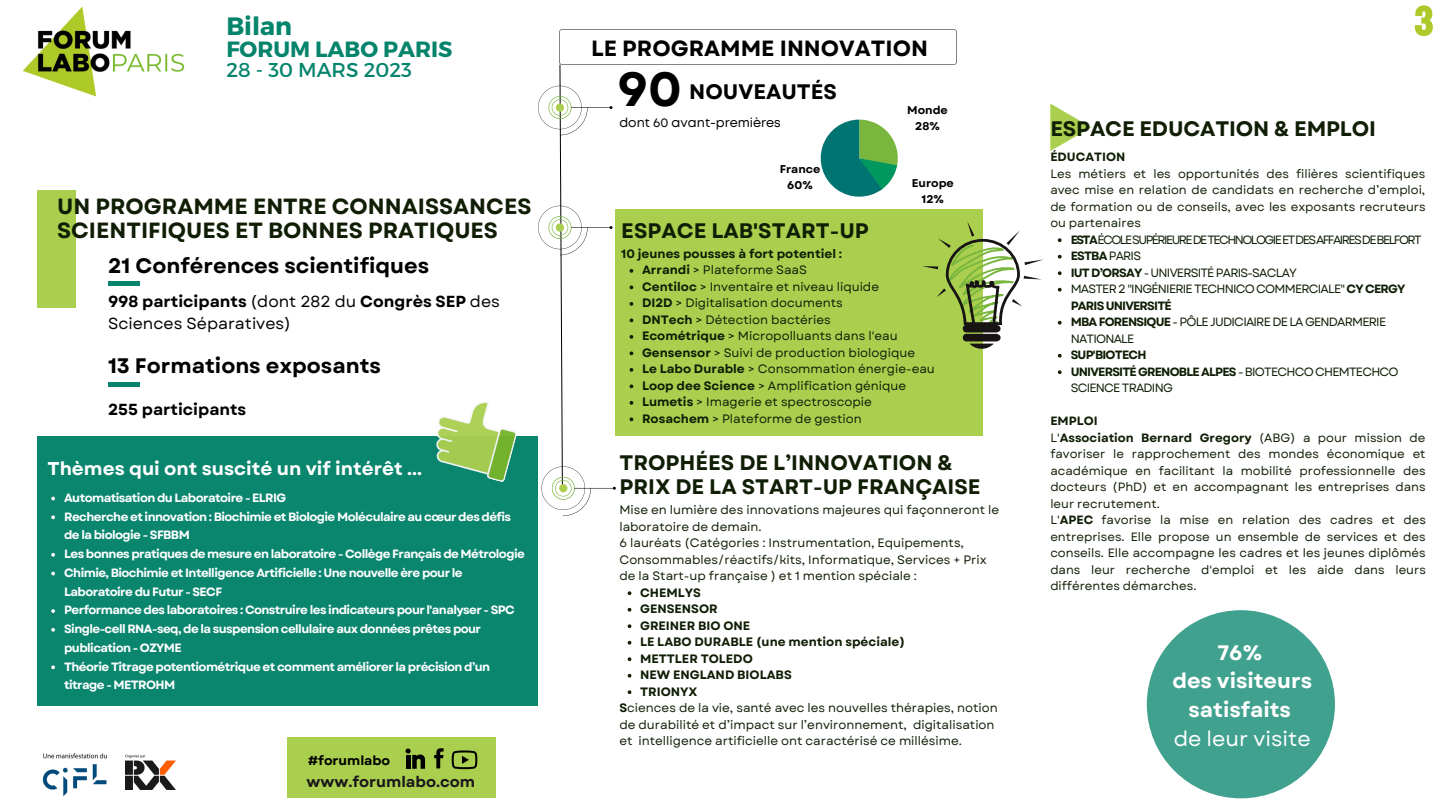
<style>
.page{position:relative;width:1440px;height:810px;background:#fff}
.page>*{position:absolute;margin:0;border:0;box-sizing:border-box;transform-origin:0 0}
.t1{font:700 48px "Garet";color:#000}
.t2{font:700 25.1px "Montserrat";color:#05846c}
.t3{font:700 22.1px "Montserrat";color:#05846c}
.t4{font:700 22px/24px "Garet";color:#0f1e05}
.t5{font:700 22px "Garet";color:#000}
.t6{font:700 21px/24px "Garet";color:#0f1e05}
.t7{font:700 21px "Garet";color:#000}
.t8{font:700 20.9px/28.8px "Garet";color:#fff;text-align:center}
.t9{font:20.9px "Garet";color:#fff}
.t10{font:20.1px "Montserrat";color:#05846c}
.t11{font:700 18.5px "Garet";color:#fff}
.t12{font:16px/21.8px "Garet";color:#000}
.t13{font:700 16px "Garet";color:#000}
.t14{font:700 15.1px "Garet";color:#1a171b}
.t15{font:700 13px "Garet";color:#000}
.t16{font:12.8px "Mont";color:#000}
.t17{font:12.2px/16.5px "Garet";color:#0f1e05}
.t18{font:700 12.2px "Garet";color:#0f1e05}
.t19{font:12px/16.5px "Garet";letter-spacing:-.065em;color:#0f1e05}
.t20{font:700 12px/18.8px "Garet";letter-spacing:-.05em;color:#fff}
.t21{font:12px "Garet";letter-spacing:-.13em;color:#0f1e05}
.t22{font:700 12px "Garet";color:#0f1e05}
.t23{font:700 12px "Garet";letter-spacing:-.065em;color:#0f1e05}
.t24{font:700 11.3px "Garet";color:#000}
.s1{font-weight:700}
.s2{font-weight:400}
</style>
<div class="page">
<div style="left:37px;top:190px;width:39px;height:118px;background:#aacf4f"></div>
<div style="left:37px;top:436px;width:501px;height:269px;background:#05846c"></div>
<svg style="left:51px;top:497px;width:4px;height:3px"></svg>
<svg style="left:51px;top:515px;width:4px;height:4px"></svg>
<svg style="left:51px;top:553px;width:4px;height:4px"></svg>
<svg style="left:51px;top:572px;width:4px;height:3px"></svg>
<svg style="left:51px;top:609px;width:4px;height:4px"></svg>
<svg style="left:51px;top:628px;width:4px;height:4px"></svg>
<svg style="left:51px;top:665px;width:4px;height:4px"></svg>
<svg style="left:436px;top:403px;width:81px;height:79px"></svg>
<hr style="left:108px;top:282px;width:31px;height:4px;background:#05846c">
<hr style="left:108px;top:383px;width:31px;height:4px;background:#05846c">
<svg style="left:538px;top:29px;width:505px;height:487px"></svg>
<svg style="left:628px;top:591px;width:3px;height:4px"></svg>
<svg style="left:628px;top:608px;width:3px;height:4px"></svg>
<svg style="left:628px;top:624px;width:3px;height:4px"></svg>
<svg style="left:628px;top:641px;width:3px;height:4px"></svg>
<svg style="left:628px;top:657px;width:3px;height:4px"></svg>
<svg style="left:628px;top:674px;width:3px;height:4px"></svg>
<svg style="left:628px;top:690px;width:3px;height:4px"></svg>
<div style="left:288px;top:737px;width:208px;height:61px;background:#aacf4f"></div>
<svg style="left:406px;top:749px;width:19px;height:20px"></svg>
<svg style="left:434px;top:748px;width:10px;height:20px"></svg>
<svg style="left:452px;top:750px;width:25px;height:19px"></svg>
<svg style="left:1050px;top:104px;width:41px;height:47px"></svg>
<svg style="left:1058px;top:238px;width:4px;height:4px"></svg>
<svg style="left:1058px;top:255px;width:4px;height:4px"></svg>
<svg style="left:1058px;top:271px;width:4px;height:4px"></svg>
<svg style="left:1058px;top:288px;width:4px;height:4px"></svg>
<svg style="left:1058px;top:321px;width:4px;height:4px"></svg>
<svg style="left:1058px;top:354px;width:4px;height:4px"></svg>
<svg style="left:1058px;top:370px;width:4px;height:4px"></svg>
<img style="left:42px;top:753px;width:65px;height:44px">
<img style="left:126px;top:754px;width:49px;height:35px">
<div style="left:1147px;top:610px;width:188px;height:188px;background:#41a18f;border-radius:50%"></div>
<img style="left:22px;top:6px;width:163px;height:91px">
<svg style="left:1415px;top:5px;width:18px;height:31px"></svg>
<p class="t2" style="left:226px;top:9px;width:67px">Bilan</p>
<p class="t3" style="left:226px;top:35px;width:228px">FORUM LABO PARIS</p>
<p class="t10" style="left:226px;top:57px;width:187px">28 - 30 MARS 2023</p>
<p class="t4" style="left:57px;top:194px;width:476px">UN PROGRAMME ENTRE CONNAISSANCES<br>SCIENTIFIQUES ET BONNES PRATIQUES</p>
<p class="t7" style="left:108px;top:251px;width:323px">21 Conférences scientifiques</p>
<p class="t12" style="left:108px;top:291px;width:393px"><span class="s1">998 participants</span> (dont 282 du <span class="s1">Congrès SEP</span> des<br>Sciences Séparatives)</p>
<p class="t7" style="left:108px;top:350px;width:275px">13 Formations exposants</p>
<p class="t13" style="left:108px;top:398px;width:140px">255 participants</p>
<p class="t11" style="left:47px;top:455px;width:376px">Thèmes qui ont suscité un vif intérêt ...</p>
<p class="t20" style="left:64px;top:488px;width:224px">Automatisation du Laboratoire - ELRIG</p>
<p class="t20" style="left:64px;top:507px;width:448px">Recherche et innovation : Biochimie et Biologie Moléculaire au cœur des défis de la biologie - SFBBM</p>
<p class="t20" style="left:64px;top:545px;width:462px">Les bonnes pratiques de mesure en laboratoire - Collège Français de Métrologie</p>
<p class="t20" style="left:64px;top:563px;width:400px">Chimie, Biochimie et Intelligence Artificielle : Une nouvelle ère pour le<br>Laboratoire du Futur - SECF</p>
<p class="t20" style="left:64px;top:601px;width:452px">Performance des laboratoires : Construire les indicateurs pour l'analyser - SPC</p>
<p class="t20" style="left:64px;top:620px;width:419px">Single-cell RNA-seq, de la suspension cellulaire aux données prêtes pour publication - OZYME</p>
<p class="t20" style="left:64px;top:657px;width:428px">Théorie Titrage potentiométrique et comment améliorer la précision d’un titrage - METROHM</p>
<p class="t15" style="left:308px;top:751px;width:83px">#forumlabo</p>
<p class="t14" style="left:307px;top:771px;width:170px">www.forumlabo.com</p>
<p class="t5" style="left:591px;top:33px;width:338px">LE PROGRAMME INNOVATION</p>
<p class="t1" style="left:617px;top:54px;width:66px">90</p>
<p class="t7" style="left:689px;top:76px;width:149px">NOUVEAUTÉS</p>
<p class="t16" style="left:619px;top:118px;width:163px">dont 60 avant-premières</p>
<p class="t24" style="left:780px;top:161px;width:42px">France</p>
<p class="t24" style="left:787px;top:177px;width:27px">60%</p>
<p class="t6" style="left:621px;top:219px;width:249px">ESPACE LAB'START-UP</p>
<p class="t18" style="left:621px;top:245px;width:222px">10 jeunes pousses à fort potentiel :</p>
<p class="t24" style="left:907px;top:102px;width:42px">Monde</p>
<p class="t24" style="left:915px;top:118px;width:26px">28%</p>
<p class="t24" style="left:912px;top:175px;width:44px">Europe</p>
<p class="t24" style="left:922px;top:191px;width:24px">12%</p>
<p class="t17" style="left:642px;top:262px;width:166px"><span class="s1">Arrandi</span> &gt; Plateforme SaaS</p>
<p class="t17" style="left:642px;top:278px;width:239px"><span class="s1">Centiloc</span> &gt; Inventaire et niveau liquide</p>
<p class="t17" style="left:642px;top:295px;width:202px"><span class="s1">DI2D</span> &gt; Digitalisation documents</p>
<p class="t17" style="left:642px;top:311px;width:190px"><span class="s1">DNTech</span> &gt; Détection bactéries</p>
<p class="t17" style="left:642px;top:328px;width:257px"><span class="s1">Ecométrique</span> &gt; Micropolluants dans l'eau</p>
<p class="t17" style="left:642px;top:344px;width:275px"><span class="s1">Gensensor</span> &gt; Suivi de production biologique</p>
<p class="t17" style="left:642px;top:361px;width:294px"><span class="s1">Le Labo Durable</span> &gt; Consommation énergie-eau</p>
<p class="t17" style="left:642px;top:377px;width:266px"><span class="s1">Loop dee Science</span> &gt; Amplification génique</p>
<p class="t17" style="left:642px;top:394px;width:231px"><span class="s1">Lumetis</span> &gt; Imagerie et spectroscopie</p>
<p class="t17" style="left:642px;top:410px;width:221px"><span class="s1">Rosachem</span> &gt; Plateforme de gestion</p>
<p class="t6" style="left:619px;top:451px;width:363px">TROPHÉES DE L’INNOVATION &amp;<br>PRIX DE LA START-UP FRANÇAISE</p>
<p class="t17" style="left:619px;top:502px;width:381px">Mise en lumière des innovations majeures qui façonneront le laboratoire de demain.</p>
<p class="t17" style="left:619px;top:535px;width:369px">6 lauréats (Catégories : Instrumentation, Equipements,<br>Consommables/réactifs/kits, Informatique, Services + Prix de la Start-up française ) et 1 mention spéciale :</p>
<p class="t18" style="left:640px;top:584px;width:63px">CHEMLYS</p>
<p class="t18" style="left:640px;top:600px;width:79px">GENSENSOR</p>
<p class="t18" style="left:640px;top:617px;width:112px">GREINER BIO ONE</p>
<p class="t18" style="left:640px;top:633px;width:266px">LE LABO DURABLE (une mention spéciale)</p>
<p class="t18" style="left:640px;top:650px;width:114px">METTLER TOLEDO</p>
<p class="t18" style="left:640px;top:666px;width:153px">NEW ENGLAND BIOLABS</p>
<p class="t18" style="left:640px;top:683px;width:59px">TRIONYX</p>
<p class="t17" style="left:619px;top:700px;width:380px"><span class="s1">S</span>ciences de la vie, santé avec les nouvelles thérapies, notion de durabilité et d’impact sur l’environnement, digitalisation et intelligence artificielle ont caractérisé ce millésime.</p>
<p class="t6" style="left:1050px;top:116px;width:327px">ESPACE EDUCATION &amp; EMPLOI</p>
<p class="t22" style="left:1050px;top:148px;width:76px">ÉDUCATION</p>
<p class="t19" style="left:1050px;top:165px;width:377px;text-align:justify">Les métiers et les opportunités des filières scientifiques avec mise en relation de candidats en recherche d’emploi, de formation ou de conseils, avec les exposants recruteurs ou partenaires</p>
<p class="t21" style="left:1071px;top:231px;width:353px"><span class="s1">ESTA</span>ÉCOLESUPÉRIEUREDETECHNOLOGIEETDESAFFAIRESDEBELFORT</p>
<p class="t22" style="left:1071px;top:247px;width:72px">ESTBA <span class="s2">PARIS</span></p>
<p class="t19" style="left:1071px;top:264px;width:228px"><span class="s1">IUT D’ORSAY</span> - UNIVERSITÉ PARIS-SACLAY</p>
<p class="t19" style="left:1071px;top:281px;width:336px">MASTER 2 "INGÉNIERIE TECHNICO COMMERCIALE" <span class="s1">CY CERGY<br>PARIS UNIVERSITÉ</span></p>
<p class="t19" style="left:1071px;top:314px;width:317px"><span class="s1">MBA FORENSIQUE</span> - PÔLE JUDICIAIRE DE LA GENDARMERIE<br>NATIONALE</p>
<p class="t23" style="left:1071px;top:346px;width:77px">SUP'BIOTECH</p>
<p class="t19" style="left:1071px;top:363px;width:329px"><span class="s1">UNIVERSITÉ GRENOBLE ALPES</span> - BIOTECHCO CHEMTECHCO<br>SCIENCE TRADING</p>
<p class="t22" style="left:1050px;top:412px;width:49px">EMPLOI</p>
<p class="t19" style="left:1050px;top:429px;width:377px;text-align:justify">L'<span class="s1">Association Bernard Gregory</span> (ABG) a pour mission de favoriser le rapprochement des mondes économique et académique en facilitant la mobilité professionnelle des docteurs (PhD) et en accompagnant les entreprises dans leur recrutement.</p>
<p class="t19" style="left:1050px;top:512px;width:377px;text-align:justify">L'<span class="s1">APEC</span> favorise la mise en relation des cadres et des entreprises. Elle propose un ensemble de services et des conseils. Elle accompagne les cadres et les jeunes diplômés dans leur recherche d'emploi et les aide dans leurs différentes démarches.</p>
<p class="t8" style="left:1217px;top:638px;width:46px">76%</p>
<p class="t8" style="left:1172px;top:667px;width:141px">des visiteurs satisfaits</p>
<p class="t9" style="left:1174px;top:724px;width:139px">de leur visite</p>
</div>
